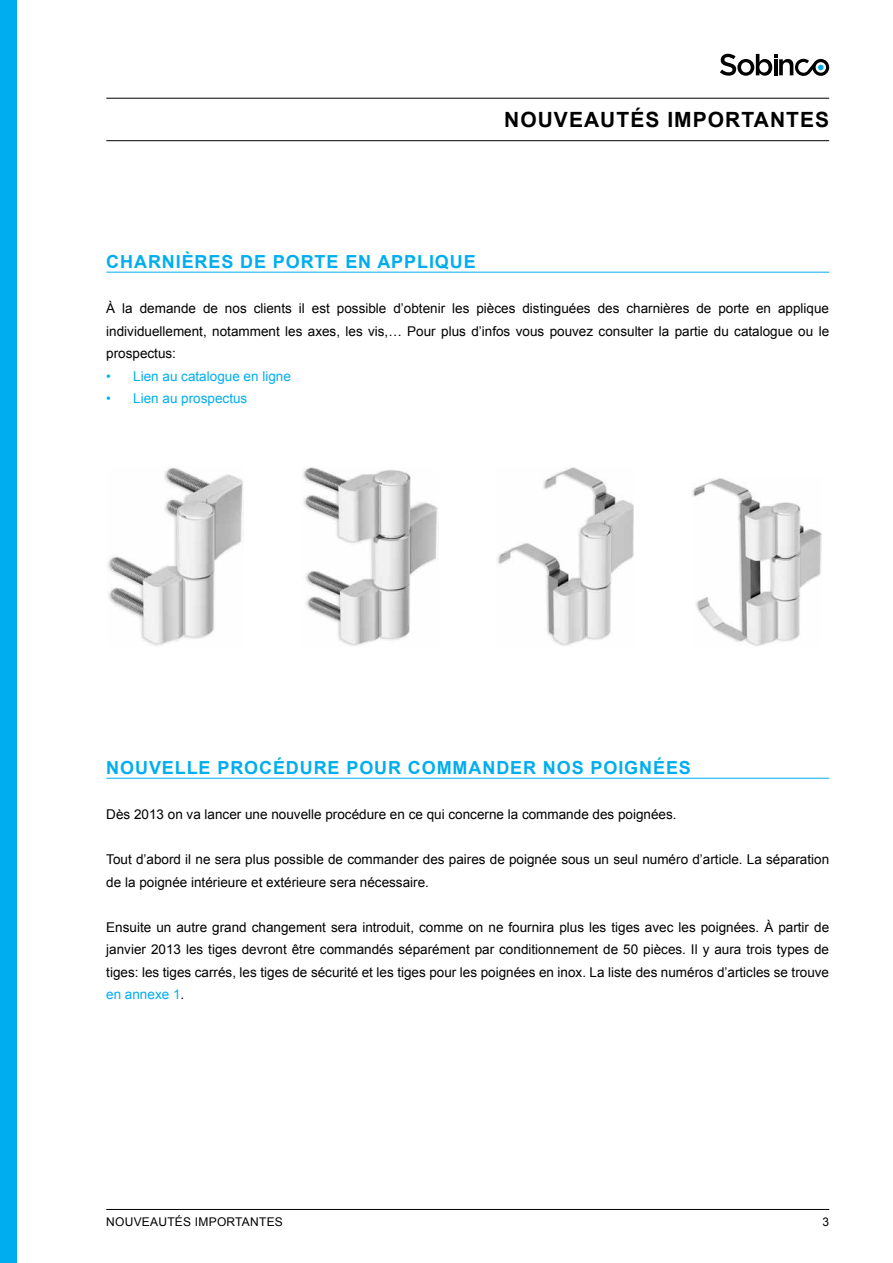
<style>
.page{position:relative;width:893px;height:1263px;background:#fff}
.page>*{position:absolute;margin:0;border:0;box-sizing:border-box;transform-origin:0 0}
.t1{font:700 21px "Arial";letter-spacing:.05em;color:#000}
.t2{font:700 18px "Arial";letter-spacing:.05em;color:#00aeef}
.t3{font:13.5px/22.5px "Arial";color:#000;text-align:justify}
.t4{font:13.5px "Arial";color:#00aeef}
.t5{font:12px "Arial";letter-spacing:.02em;color:#000}
.s1{color:#00aeef}
</style>
<div class="page">
<hr style="left:106px;top:1209px;width:723px;height:1px;background:#000">
<hr style="left:106px;top:98px;width:723px;height:1px;background:#000">
<hr style="left:106px;top:140px;width:723px;height:1px;background:#000">
<svg style="left:720px;top:54px;width:109px;height:22px"></svg>
<div style="left:0;top:0;width:17px;height:1263px;background:#00aeef"></div>
<hr style="left:106px;top:272px;width:723px;height:1px;background:#00aeef">
<hr style="left:106px;top:778px;width:723px;height:1px;background:#00aeef">
<img style="left:107px;top:468px;width:137px;height:178px">
<img style="left:497px;top:467px;width:137px;height:179px">
<img style="left:303px;top:467px;width:135px;height:179px">
<img style="left:692px;top:478px;width:129px;height:168px">
<h1 class="t1" style="left:504px;top:106px;width:327px">NOUVEAUTÉS IMPORTANTES</h1>
<h2 class="t2" style="left:106px;top:250px;width:371px">CHARNIÈRES DE PORTE EN APPLIQUE</h2>
<p class="t3" style="left:106px;top:297px;width:724px">À la demande de nos clients il est possible d’obtenir les pièces distinguées des charnières de porte en applique individuellement, notamment les axes, les vis,… Pour plus d’infos vous pouvez consulter la partie du catalogue ou le prospectus:</p>
<p class="t4" style="left:106px;top:367px;width:186px">• Lien au catalogue en ligne</p>
<p class="t4" style="left:106px;top:390px;width:143px">• Lien au prospectus</p>
<h2 class="t2" style="left:106px;top:756px;width:586px">NOUVELLE PROCÉDURE POUR COMMANDER NOS POIGNÉES</h2>
<p class="t3" style="left:106px;top:803px;width:572px">Dès 2013 on va lancer une nouvelle procédure en ce qui concerne la commande des poignées.</p>
<p class="t3" style="left:106px;top:848px;width:724px">Tout d’abord il ne sera plus possible de commander des paires de poignée sous un seul numéro d’article. La séparation de la poignée intérieure et extérieure sera nécessaire.</p>
<p class="t3" style="left:106px;top:916px;width:724px">Ensuite un autre grand changement sera introduit, comme on ne fournira plus les tiges avec les poignées. À partir de janvier 2013 les tiges devront être commandés séparément par conditionnement de 50 pièces. Il y aura trois types de tiges: les tiges carrés, les tiges de sécurité et les tiges pour les poignées en inox. La liste des numéros d’articles se trouve <span class="s1">en annexe 1</span>.</p>
<p class="t5" style="left:106px;top:1213px;width:178px">N ouveautés i mportantes</p>
<p class="t5" style="left:822px;top:1213px;width:8px">3</p>
</div>
